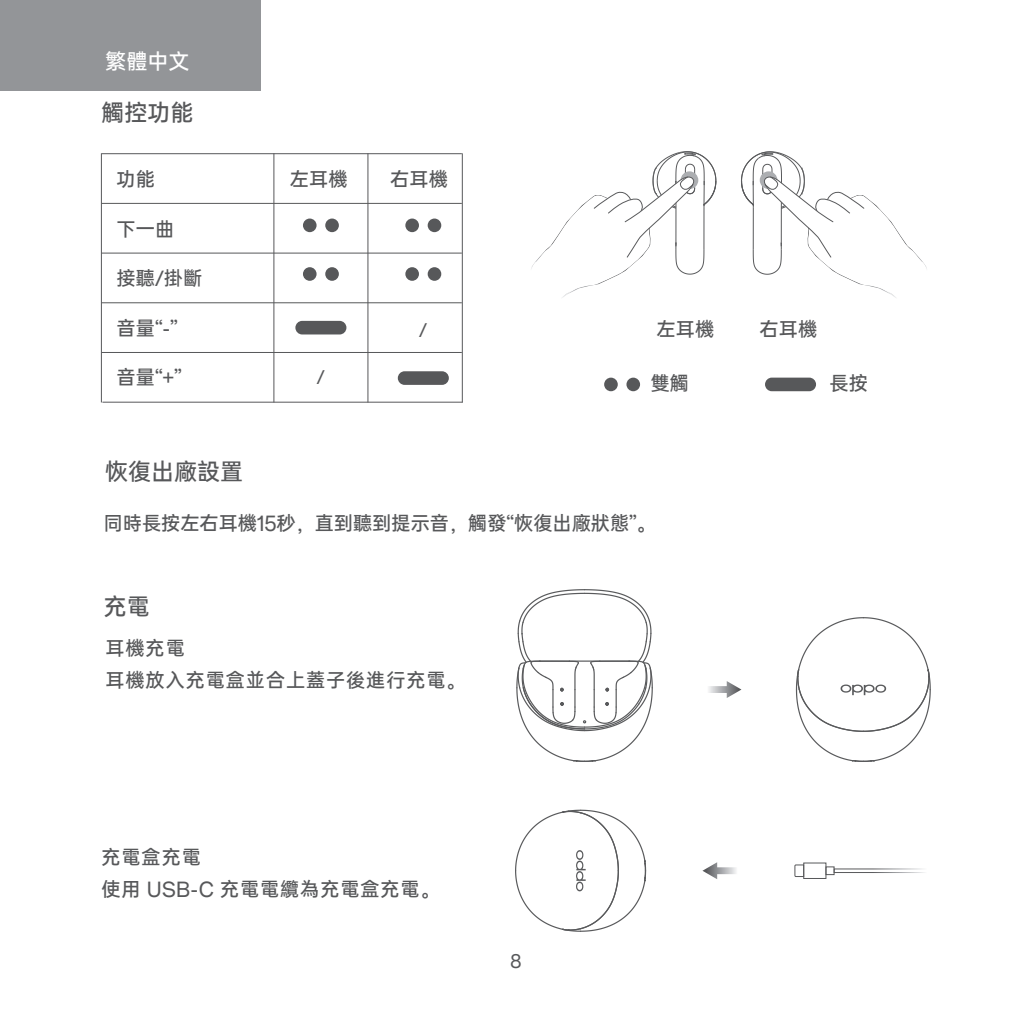
<style>
.page{position:relative;width:1032px;height:1032px;background:#fff}
.page>*{position:absolute;margin:0;border:0;box-sizing:border-box;transform-origin:0 0}
.t1{font:24px "OPPO Sans";color:#57585a}
.t2{font:22px "OPPO Sans";color:#fff}
.t3{font:20px "OPPO Sans";letter-spacing:.005em;color:#57585a}
.t4{font:20px/32px "OPPO Sans";letter-spacing:.045em;color:#57585a}
.t5{font:18px "OPPO Sans";color:#57585a}
</style>
<div class="page">
<div style="left:0;top:0;width:261px;height:91px;background:#939598"></div>
<hr style="left:102px;top:153px;width:360px;height:1px;background:#57585a">
<hr style="left:102px;top:252px;width:360px;height:2px;background:#57585a">
<hr style="left:102px;top:302px;width:360px;height:1px;background:#57585a">
<hr style="left:102px;top:203px;width:360px;height:1px;background:#57585a">
<hr style="left:102px;top:352px;width:360px;height:1px;background:#57585a">
<hr style="left:102px;top:401px;width:361px;height:2px;background:#57585a">
<hr style="left:101px;top:153px;width:1px;height:249px;background:#57585a">
<hr style="left:273px;top:153px;width:2px;height:249px;background:#57585a">
<hr style="left:367px;top:153px;width:2px;height:249px;background:#57585a">
<hr style="left:462px;top:153px;width:1px;height:249px;background:#57585a">
<div style="left:303px;top:219px;width:14px;height:13px;background:#57585a;border-radius:50%"></div>
<div style="left:325px;top:219px;width:14px;height:13px;background:#57585a;border-radius:50%"></div>
<div style="left:303px;top:267px;width:14px;height:14px;background:#57585a;border-radius:50%"></div>
<div style="left:325px;top:267px;width:14px;height:14px;background:#57585a;border-radius:50%"></div>
<div style="left:295px;top:321px;width:51px;height:13px;background:#57585a;border-radius:7px"></div>
<div style="left:405px;top:219px;width:14px;height:13px;background:#57585a;border-radius:50%"></div>
<div style="left:428px;top:219px;width:13px;height:13px;background:#57585a;border-radius:50%"></div>
<div style="left:405px;top:267px;width:14px;height:14px;background:#57585a;border-radius:50%"></div>
<div style="left:428px;top:267px;width:13px;height:14px;background:#57585a;border-radius:50%"></div>
<div style="left:398px;top:371px;width:51px;height:14px;background:#57585a;border-radius:7px"></div>
<div style="left:604px;top:378px;width:14px;height:13px;background:#57585a;border-radius:50%"></div>
<div style="left:626px;top:378px;width:14px;height:13px;background:#57585a;border-radius:50%"></div>
<div style="left:765px;top:378px;width:51px;height:13px;background:#57585a;border-radius:7px"></div>
<div style="left:803px;top:862px;width:23px;height:17px;border:1px solid #57585a"></div>
<svg style="left:794px;top:864px;width:10px;height:13px"></svg>
<div style="left:825px;top:866px;width:9px;height:9px;border:1px solid #57585a"></div>
<div style="left:834px;top:868px;width:93px;height:5px;border:1px solid #fff"></div>
<svg style="left:702px;top:862px;width:34px;height:17px"></svg>
<svg style="left:515px;top:809px;width:132px;height:123px"></svg>
<svg style="left:709px;top:681px;width:32px;height:17px"></svg>
<svg style="left:516px;top:589px;width:137px;height:173px"></svg>
<svg style="left:795px;top:617px;width:136px;height:145px"></svg>
<svg style="left:741px;top:151px;width:186px;height:147px"></svg>
<svg style="left:531px;top:151px;width:186px;height:147px"></svg>
<p class="t2" style="left:105px;top:44px;width:86px">繁體中文</p>
<p class="t1" style="left:101px;top:94px;width:93px">觸控功能</p>
<p class="t3" style="left:116px;top:163px;width:40px">功能</p>
<p class="t3" style="left:116px;top:213px;width:59px">下一曲</p>
<p class="t3" style="left:116px;top:262px;width:87px">接聽/掛斷</p>
<p class="t3" style="left:116px;top:312px;width:63px">音量“-”</p>
<p class="t3" style="left:116px;top:361px;width:67px">音量“+”</p>
<p class="t1" style="left:105px;top:453px;width:139px">恢復出廠設置</p>
<p class="t3" style="left:290px;top:163px;width:59px">左耳機</p>
<p class="t3" style="left:390px;top:163px;width:59px">右耳機</p>
<p class="t5" style="left:317px;top:362px;width:9px">/</p>
<p class="t5" style="left:419px;top:316px;width:9px">/</p>
<p class="t3" style="left:656px;top:313px;width:59px">左耳機</p>
<p class="t3" style="left:759px;top:313px;width:59px">右耳機</p>
<p class="t3" style="left:651px;top:367px;width:40px">雙觸</p>
<p class="t3" style="left:829px;top:367px;width:40px">長按</p>
<p class="t3" style="left:104px;top:507px;width:554px">同時長按左右耳機15秒，直到聽到提示音，觸發“恢復出廠狀態”。</p>
<p class="t1" style="left:104px;top:587px;width:47px">充電</p>
<p class="t4" style="left:105px;top:631px;width:362px">耳機充電<br>耳機放入充電盒並合上蓋子後進行充電。</p>
<p class="t4" style="left:101px;top:839px;width:340px">充電盒充電<br>使用 USB-C 充電電纜為充電盒充電。</p>
<p class="t5" style="left:510px;top:946px;width:12px">8</p>
</div>
